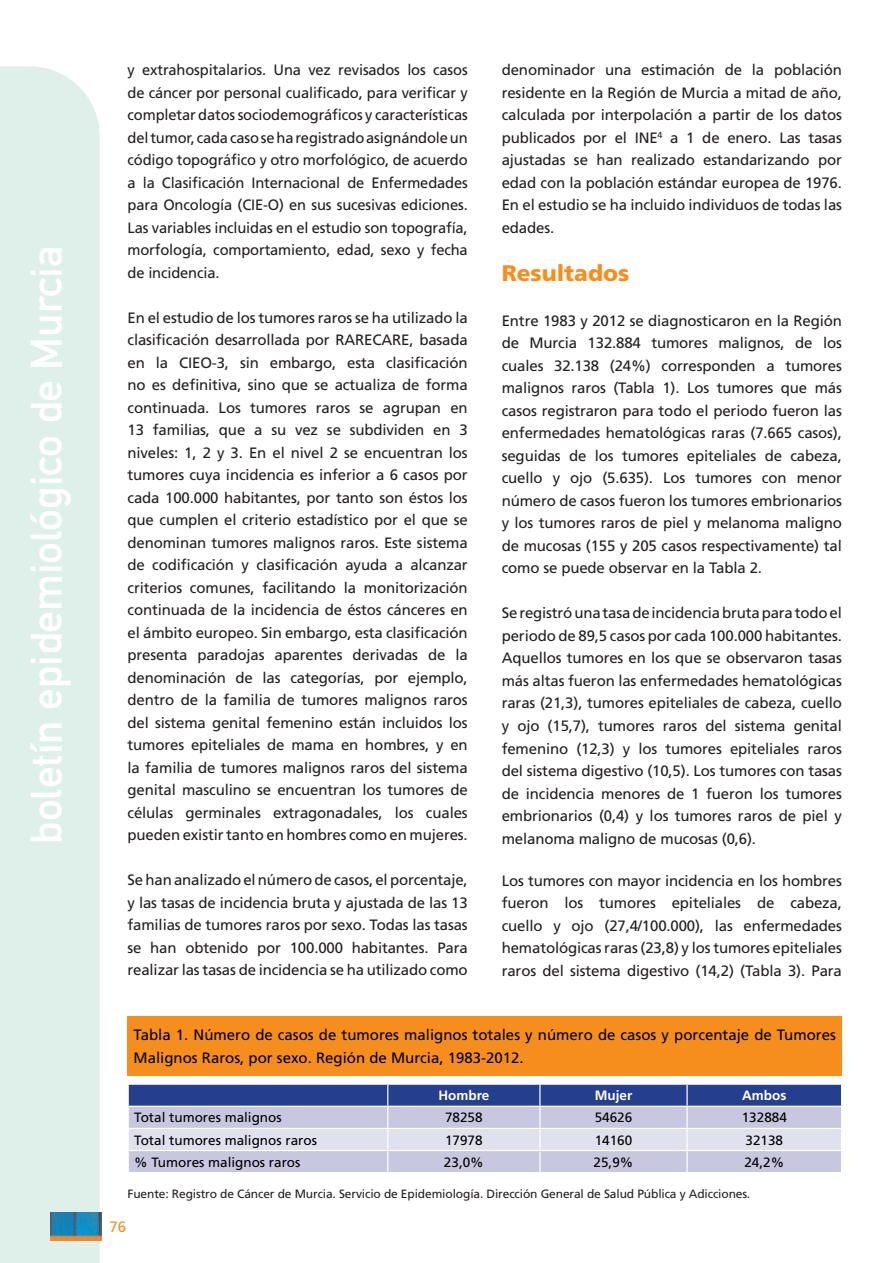
<style>
.page{position:relative;width:893px;height:1263px;background:#fff}
.page>*{position:absolute;margin:0;border:0;box-sizing:border-box;transform-origin:0 0}
.t1{font:43.5px "DIN Mittelschrift Std";color:#fff}
.t2{font:900 22.5px "Frutiger LT Std";color:#f68e1e}
.t3{font:15px/22.5px "Frutiger LT Std";letter-spacing:-.01em;color:#231f20;text-align:justify}
.t4{font:15px/22.5px "Frutiger LT Std";color:#000001}
.t5{font:15px "Frutiger LT Std";color:#f68e1e}
.t6{font:13.5px "Frutiger LT Std";color:#000001}
.t7{font:700 13.5px "Frutiger LT Std";color:#fff}
.t8{font:12px "Frutiger LT Std";letter-spacing:-.01em;color:#231f20}
</style>
<div class="page">
<div style="left:0;top:66px;width:100px;height:1197px;background:#dff0eb"></div>
<img style="left:50px;top:1212px;width:51px;height:29px">
<div style="left:128px;top:1016px;width:714px;height:59px;background:#f68e1e"></div>
<svg style="left:128px;top:1084px;width:714px;height:88px;background:#a9b0d1"></svg>
<h1 class="t1" style="left:21px;top:844px;width:600px;rotate:-90deg">boletín epidemiológico de Murcia</h1>
<p class="t3" style="left:128px;top:59px;width:342px">y extrahospitalarios. Una vez revisados los casos de cáncer por personal cualificado, para verificar y completar datos sociodemográficos y características del tumor, cada caso se ha registrado asignándole un código topográfico y otro morfológico, de acuerdo a la Clasificación Internacional de Enfermedades para Oncología (CIE-O) en sus sucesivas ediciones.<br>Las variables incluidas en el estudio son topografía, morfología, comportamiento, edad, sexo y fecha de incidencia.</p>
<p class="t3" style="left:128px;top:306px;width:342px">En el estudio de los tumores raros se ha utilizado la clasificación desarrollada por RARECARE, basada en la CIEO-3, sin embargo, esta clasificación no es definitiva, sino que se actualiza de forma continuada. Los tumores raros se agrupan en 13 familias, que a su vez se subdividen en 3 niveles: 1, 2 y 3. En el nivel 2 se encuentran los tumores cuya incidencia es inferior a 6 casos por cada 100.000 habitantes, por tanto son éstos los que cumplen el criterio estadístico por el que se denominan tumores malignos raros. Este sistema de codificación y clasificación ayuda a alcanzar criterios comunes, facilitando la monitorización continuada de la incidencia de éstos cánceres en el ámbito europeo. Sin embargo, esta clasificación presenta paradojas aparentes derivadas de la denominación de las categorías, por ejemplo, dentro de la familia de tumores malignos raros del sistema genital femenino están incluidos los tumores epiteliales de mama en hombres, y en la familia de tumores malignos raros del sistema genital masculino se encuentran los tumores de células germinales extragonadales, los cuales pueden existir tanto en hombres como en mujeres.</p>
<p class="t3" style="left:128px;top:869px;width:342px">Se han analizado el número de casos, el porcentaje, y las tasas de incidencia bruta y ajustada de las 13 familias de tumores raros por sexo. Todas las tasas se han obtenido por 100.000 habitantes. Para realizar las tasas de incidencia se ha utilizado como</p>
<p class="t3" style="left:502px;top:59px;width:342px">denominador una estimación de la población residente en la Región de Murcia a mitad de año, calculada por interpolación a partir de los datos publicados por el INE<sup>4</sup> a 1 de enero. Las tasas ajustadas se han realizado estandarizando por edad con la población estándar europea de 1976.<br>En el estudio se ha incluido individuos de todas las edades.</p>
<h2 class="t2" style="left:502px;top:259px;width:129px">Resultados</h2>
<p class="t3" style="left:502px;top:310px;width:342px">Entre 1983 y 2012 se diagnosticaron en la Región de Murcia 132.884 tumores malignos, de los cuales 32.138 (24%) corresponden a tumores malignos raros (Tabla 1). Los tumores que más casos registraron para todo el periodo fueron las enfermedades hematológicas raras (7.665 casos), seguidas de los tumores epiteliales de cabeza, cuello y ojo (5.635). Los tumores con menor número de casos fueron los tumores embrionarios y los tumores raros de piel y melanoma maligno de mucosas (155 y 205 casos respectivamente) tal como se puede observar en la Tabla 2.</p>
<p class="t3" style="left:502px;top:602px;width:342px">Se registró una tasa de incidencia bruta para todo el periodo de 89,5 casos por cada 100.000 habitantes.<br>Aquellos tumores en los que se observaron tasas más altas fueron las enfermedades hematológicas raras (21,3), tumores epiteliales de cabeza, cuello y ojo (15,7), tumores raros del sistema genital femenino (12,3) y los tumores epiteliales raros del sistema digestivo (10,5). Los tumores con tasas de incidencia menores de 1 fueron los tumores embrionarios (0,4) y los tumores raros de piel y melanoma maligno de mucosas (0,6).</p>
<p class="t3" style="left:502px;top:869px;width:342px">Los tumores con mayor incidencia en los hombres fueron los tumores epiteliales de cabeza, cuello y ojo (27,4/100.000), las enfermedades hematológicas raras (23,8) y los tumores epiteliales raros del sistema digestivo (14,2) (Tabla 3). Para</p>
<p class="t4" style="left:134px;top:1024px;width:704px">Tabla 1. Número de casos de tumores malignos totales y número de casos y porcentaje de Tumores<br>Malignos Raros, por sexo. Región de Murcia, 1983-2012.</p>
<p class="t7" style="left:438px;top:1088px;width:52px">Hombre</p>
<p class="t7" style="left:595px;top:1088px;width:39px">Mujer</p>
<p class="t7" style="left:742px;top:1088px;width:46px">Ambos</p>
<p class="t6" style="left:134px;top:1110px;width:149px">Total tumores malignos</p>
<p class="t6" style="left:445px;top:1110px;width:39px">78258</p>
<p class="t6" style="left:595px;top:1110px;width:39px">54626</p>
<p class="t6" style="left:742px;top:1110px;width:47px">132884</p>
<p class="t6" style="left:134px;top:1132px;width:184px">Total tumores malignos raros</p>
<p class="t6" style="left:445px;top:1132px;width:39px">17978</p>
<p class="t6" style="left:595px;top:1132px;width:39px">14160</p>
<p class="t6" style="left:746px;top:1132px;width:39px">32138</p>
<p class="t6" style="left:134px;top:1154px;width:168px">% Tumores malignos raros</p>
<p class="t6" style="left:444px;top:1154px;width:41px">23,0%</p>
<p class="t6" style="left:594px;top:1154px;width:41px">25,9%</p>
<p class="t6" style="left:744px;top:1154px;width:41px">24,2%</p>
<p class="t8" style="left:128px;top:1186px;width:624px">Fuente: Registro de Cáncer de Murcia. Servicio de Epidemiología. Dirección General de Salud Pública y Adicciones.</p>
<p class="t5" style="left:109px;top:1218px;width:18px">76</p>
</div>
